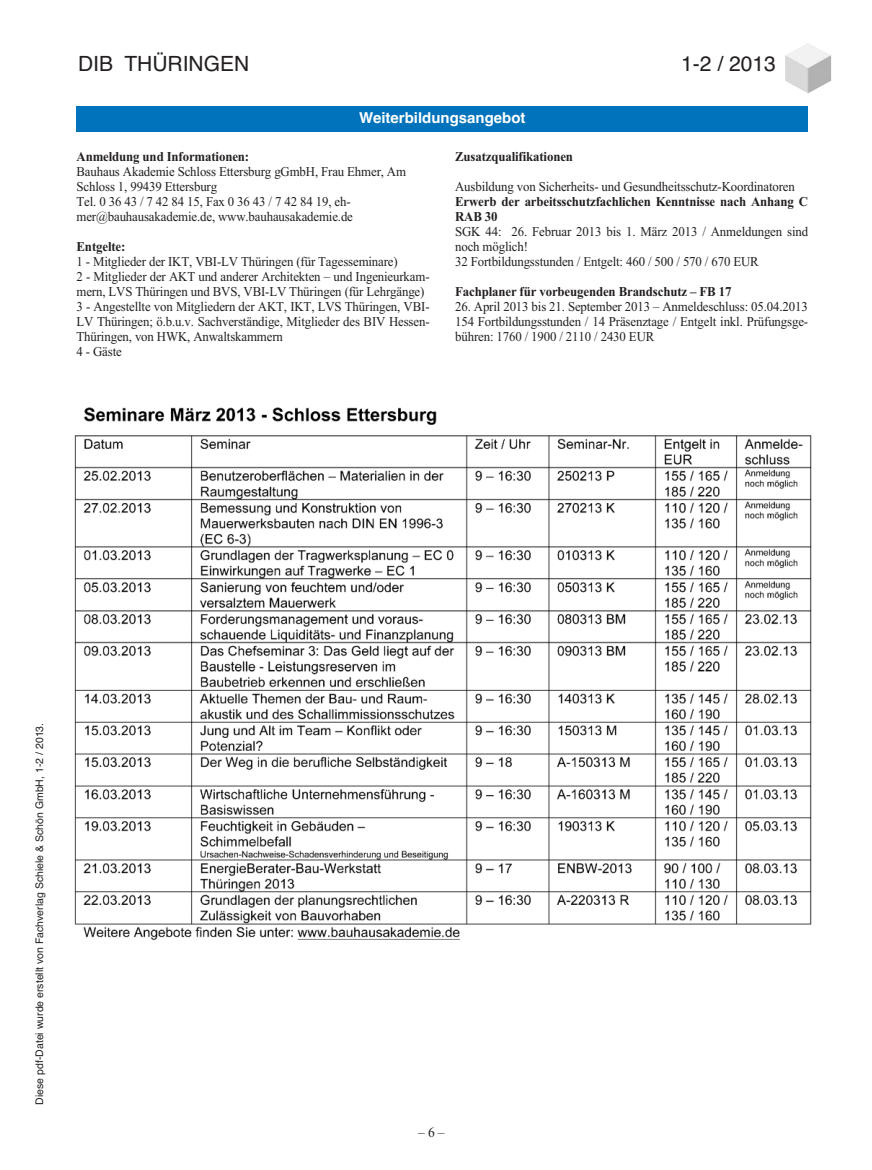
<style>
.page{position:relative;width:872px;height:1170px;background:#fff}
.page>*{position:absolute;margin:0;border:0;box-sizing:border-box;transform-origin:0 0}
.t1{font:21px "Helvetica";color:#231f20}
.t2{font:700 15px "Helvetica";color:#fff}
.t3{font:13.5px/15px "Times New Roman";letter-spacing:-.01em;color:#231f20;scale:.95 1}
.t4{font:700 13.5px/15px "Times New Roman";letter-spacing:-.01em;color:#231f20;scale:.95 1}
.t5{font:10.5px "Helvetica";color:#231f20}
</style>
<div class="page">
<hr style="left:76px;top:63px;width:224px;height:1px;background:#00aeef">
<img style="left:785px;top:43px;width:46px;height:50px">
<div style="left:77px;top:54px;width:700px;height:31px;background:#fff"></div>
<div style="left:77px;top:106px;width:731px;height:26px;background:#0073bc"></div>
<img style="left:74px;top:407px;width:738px;height:534px">
<h1 class="t1" style="left:78px;top:52px;width:173px">DIB THÜRINGEN</h1>
<h1 class="t1" style="left:681px;top:52px;width:96px">1-2 / 2013</h1>
<p class="t2" style="left:359px;top:109px;width:168px">Weiterbildungsangebot</p>
<p class="t4" style="left:77px;top:149px;width:183px">Anmeldung und Informationen:</p>
<p class="t3" style="left:77px;top:164px;width:348px">Bauhaus Akademie Schloss Ettersburg gGmbH, Frau Ehmer, Am Schloss 1, 99439 Ettersburg<br>Tel. 0 36 43 / 7 42 84 15, Fax 0 36 43 / 7 42 84 19, eh&shy;mer@bauhausakademie.de, www.bauhausakademie.de</p>
<p class="t4" style="left:77px;top:239px;width:53px">Entgelte:</p>
<p class="t3" style="left:77px;top:254px;width:373px">1 - Mitglieder der IKT, VBI-LV Thüringen (für Tagesseminare)<br>2 - Mitglieder der AKT und anderer Architekten – und Ingenieurkam&shy;mern, LVS Thüringen und BVS, VBI-LV Thüringen (für Lehrgänge)<br>3 - Angestellte von Mitgliedern der AKT, IKT, LVS Thüringen, VBI-LV Thüringen; ö.b.u.v. Sachverständige, Mitglieder des BIV Hessen-Thüringen, von HWK, Anwaltskammern<br>4 - Gäste</p>
<p class="t4" style="left:455px;top:149px;width:126px">Zusatzqualifikationen</p>
<p class="t3" style="left:455px;top:179px;width:359px">Ausbildung von Sicherheits- und Gesundheitsschutz-Koordinatoren</p>
<p class="t4" style="left:455px;top:194px;width:373px">Erwerb der arbeitsschutzfachlichen Kenntnisse nach Anhang C<br>RAB 30</p>
<p class="t3" style="left:455px;top:224px;width:373px">SGK 44: 26. Februar 2013 bis 1. März 2013 / Anmeldungen sind noch möglich!<br>32 Fortbildungsstunden / Entgelt: 460 / 500 / 570 / 670 EUR</p>
<p class="t4" style="left:455px;top:284px;width:292px">Fachplaner für vorbeugenden Brandschutz – FB 17</p>
<p class="t3" style="left:455px;top:299px;width:373px;text-align:justify">26. April 2013 bis 21. September 2013 – Anmeldeschluss: 05.04.2013<br>154 Fortbildungsstunden / 14 Präsenztage / Entgelt inkl. Prüfungsge&shy;bühren: 1760 / 1900 / 2110 / 2430 EUR</p>
<p class="t5" style="left:33px;top:1104px;width:383px;rotate:-90deg">Diese pdf-Datei wurde erstellt von Fachverlag Schiele &amp; Schön GmbH, 1-2 / 2013.</p>
</div>
